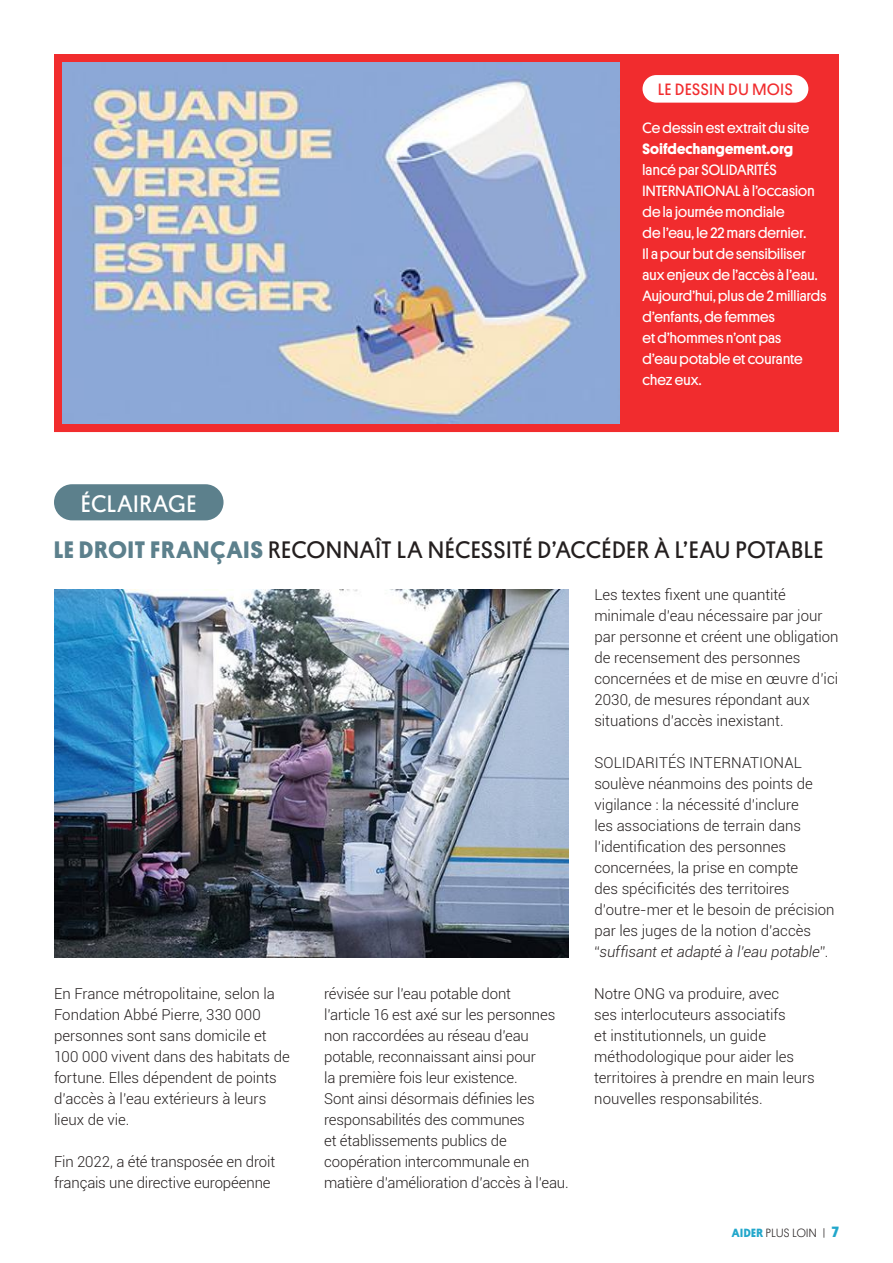
<style>
.page{position:relative;width:893px;height:1263px;background:#fff}
.page>*{position:absolute;margin:0;border:0;box-sizing:border-box;transform-origin:0 0}
.t1{font:24px "Platform";letter-spacing:.035em;color:#241f1f}
.t2{font:24px "Platform";letter-spacing:.04em;color:#fff}
.t3{font:16.5px "Platform";letter-spacing:.045em;color:#f12c2e}
.t4{font:300 15px/21px "Roboto";letter-spacing:-.005em;color:#241f1f}
.t5{font:15px/21px "Platform";letter-spacing:.01em;color:#fff}
.t6{font:700 15px "Platform";letter-spacing:.015em;color:#fff}
.t7{font:300 12px "Platform";letter-spacing:.035em;color:#241f1f}
.s1{font-weight:700;color:#5c808c}
.s2{font-style:italic}
.s3{font-weight:700;color:#22a7cb}
.s4{font-weight:700;font-size:15px;color:#22a7cb}
</style>
<div class="page">
<div style="left:54px;top:54px;width:785px;height:378px;background:#f12c2e"></div>
<div style="left:54px;top:484px;width:170px;height:36px;background:#5c808c;border-radius:18px"></div>
<img style="left:62px;top:63px;width:558px;height:360px">
<div style="left:642px;top:75px;width:166px;height:28px;background:#fff;border-radius:14px"></div>
<img style="left:54px;top:590px;width:515px;height:367px">
<h1 class="t2" style="left:81px;top:487px;width:116px">ÉCLAIRAGE</h1>
<p class="t3" style="left:658px;top:78px;width:136px">LE DESSIN DU MOIS</p>
<p class="t5" style="left:642px;top:117px;width:168px">Ce dessin est extrait du site</p>
<p class="t6" style="left:642px;top:138px;width:152px">Soifdechangement.org</p>
<p class="t5" style="left:642px;top:159px;width:185px">lancé par SOLIDARITÉS<br>INTERNATIONAL à l’occasion de la journée mondiale<br>de l’eau, le 22 mars dernier.<br>Il a pour but de sensibiliser aux enjeux de l’accès à l’eau.<br>Aujourd’hui, plus de 2 milliards d’enfants, de femmes<br>et d’hommes n’ont pas<br>d’eau potable et courante chez eux.</p>
<h1 class="t1" style="left:54px;top:532px;width:771px"><span class="s1">LE DROIT FRANÇAIS</span> RECONNAÎT LA NÉCESSITÉ D’ACCÉDER À L’EAU POTABLE</h1>
<p class="t4" style="left:54px;top:983px;width:237px">En France métropolitaine, selon la<br>Fondation Abbé Pierre, 330 000 personnes sont sans domicile et<br>100 000 vivent dans des habitats de fortune. Elles dépendent de points d’accès à l’eau extérieurs à leurs lieux de vie.</p>
<p class="t4" style="left:54px;top:1151px;width:223px">Fin 2022, a été transposée en droit français une directive européenne</p>
<p class="t4" style="left:324px;top:983px;width:246px">révisée sur l’eau potable dont<br>l’article 16 est axé sur les personnes non raccordées au réseau d’eau potable, reconnaissant ainsi pour<br>la première fois leur existence.<br>Sont ainsi désormais définies les responsabilités des communes<br>et établissements publics de coopération intercommunale en matière d’amélioration d’accès à l’eau.</p>
<p class="t4" style="left:594px;top:584px;width:246px">Les textes fixent une quantité minimale d’eau nécessaire par jour par personne et créent une obligation de recensement des personnes concernées et de mise en œuvre d’ici 2030, de mesures répondant aux situations d’accès inexistant.</p>
<p class="t4" style="left:594px;top:752px;width:242px">SOLIDARITÉS INTERNATIONAL soulève néanmoins des points de vigilance : la nécessité d’inclure<br>les associations de terrain dans l’identification des personnes concernées, la prise en compte<br>des spécificités des territoires d’outre‑mer et le besoin de précision par les juges de la notion d’accès “<span class="s2">suffisant et adapté à l’eau potable</span>”.</p>
<p class="t4" style="left:594px;top:983px;width:222px">Notre ONG va produire, avec<br>ses interlocuteurs associatifs<br>et institutionnels, un guide méthodologique pour aider les territoires à prendre en main leurs nouvelles responsabilités.</p>
<p class="t7" style="left:732px;top:1224px;width:109px"><span class="s3">AIDER</span> PLUS LOIN | <span class="s4">7</span></p>
</div>
